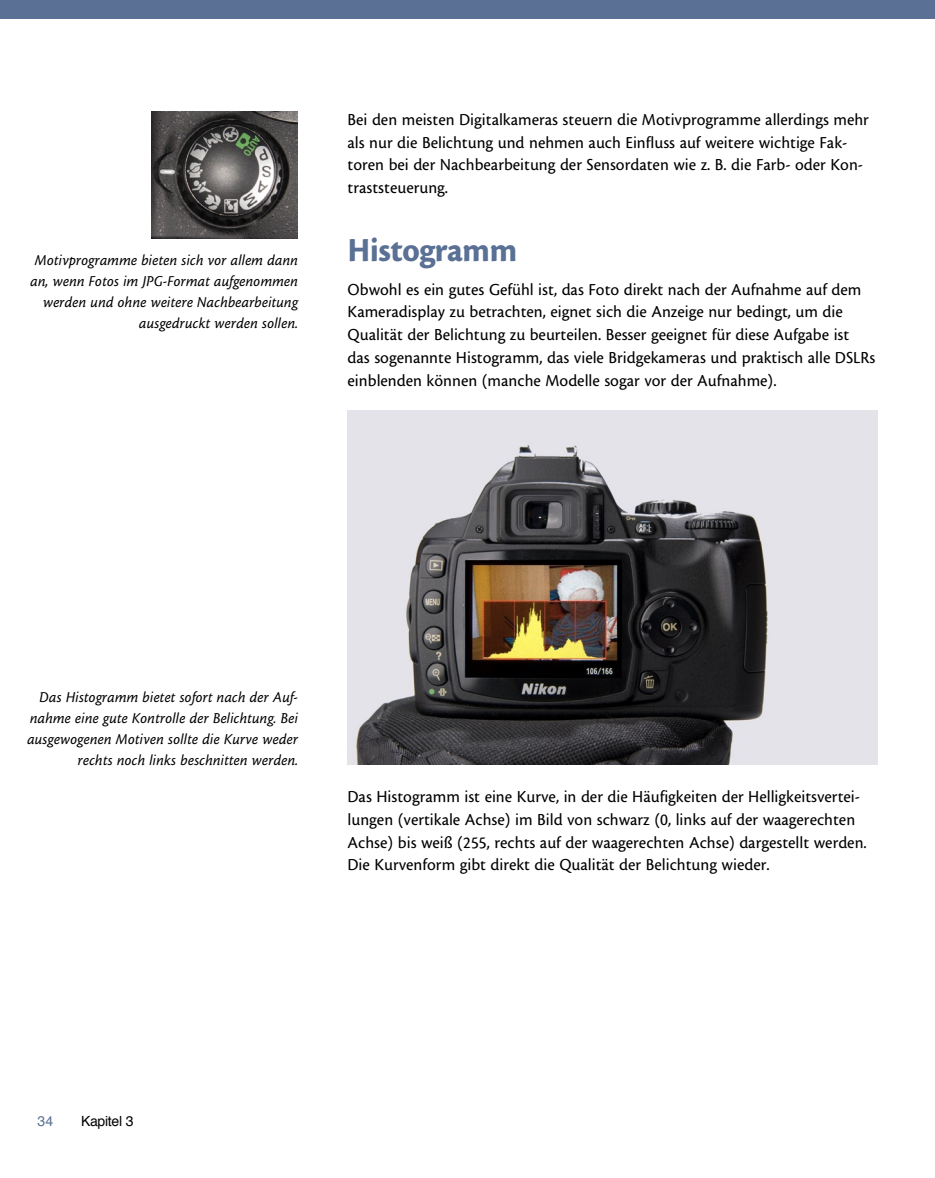
<style>
.page{position:relative;width:935px;height:1178px;background:#fff}
.page>*{position:absolute;margin:0;border:0;box-sizing:border-box;transform-origin:0 0}
.t1{font:700 35px "Cronos MM700";letter-spacing:-.025em;color:#5a7094;scale:.95 1}
.t2{font:17.5px/22.8px "Cronos MM408 regular";color:#000;scale:.95 1}
.t3{font:15.75px/21px "Cronos MM It 408 regular";color:#000;text-align:right;scale:.95 1}
.t4{font:14px "Helvetica";letter-spacing:-.02em;color:#000}
.t5{font:14px "Helvetica";color:#5a7094}
</style>
<div class="page">
<div style="left:0;top:0;width:934px;height:19px;background:#5a7094"></div>
<img style="left:151px;top:112px;width:147px;height:126px">
<img style="left:347px;top:410px;width:530px;height:354px">
<p class="t3" style="left:30px;top:250px;width:283px">Motivprogramme bieten sich vor allem dann an, wenn Fotos im JPG-Format aufgenommen werden und ohne weitere Nachbearbeitung ausgedruckt werden sollen.</p>
<p class="t2" style="left:347px;top:108px;width:550px">Bei den meisten Digitalkameras steuern die Motivprogramme allerdings mehr als nur die Belichtung und nehmen auch Einfluss auf weitere wichtige Fak&shy;toren bei der Nachbearbeitung der Sensordaten wie z. B. die Farb- oder Kon&shy;traststeuerung.</p>
<h1 class="t1" style="left:347px;top:231px;width:180px">Histogramm</h1>
<p class="t2" style="left:347px;top:278px;width:557px">Obwohl es ein gutes Gefühl ist, das Foto direkt nach der Aufnahme auf dem Kameradisplay zu betrachten, eignet sich die Anzeige nur bedingt, um die Qualität der Belichtung zu beurteilen. Besser geeignet für diese Aufgabe ist das sogenannte Histogramm, das viele Bridgekameras und praktisch alle DSLRs einblenden können (manche Modelle sogar vor der Aufnahme).</p>
<p class="t3" style="left:27px;top:686px;width:286px">Das Histogramm bietet sofort nach der Auf&shy;nahme eine gute Kontrolle der Belichtung. Bei ausgewogenen Motiven sollte die Kurve weder rechts noch links beschnitten werden.</p>
<p class="t2" style="left:347px;top:785px;width:548px">Das Histogramm ist eine Kurve, in der die Häufigkeiten der Helligkeitsvertei&shy;lungen (vertikale Achse) im Bild von schwarz (0, links auf der waagerechten Achse) bis weiß (255, rechts auf der waagerechten Achse) dargestellt werden.<br>Die Kurvenform gibt direkt die Qualität der Belichtung wieder.</p>
<p class="t5" style="left:38px;top:1110px;width:17px">34</p>
<p class="t4" style="left:81px;top:1110px;width:54px">Kapitel 3</p>
</div>
